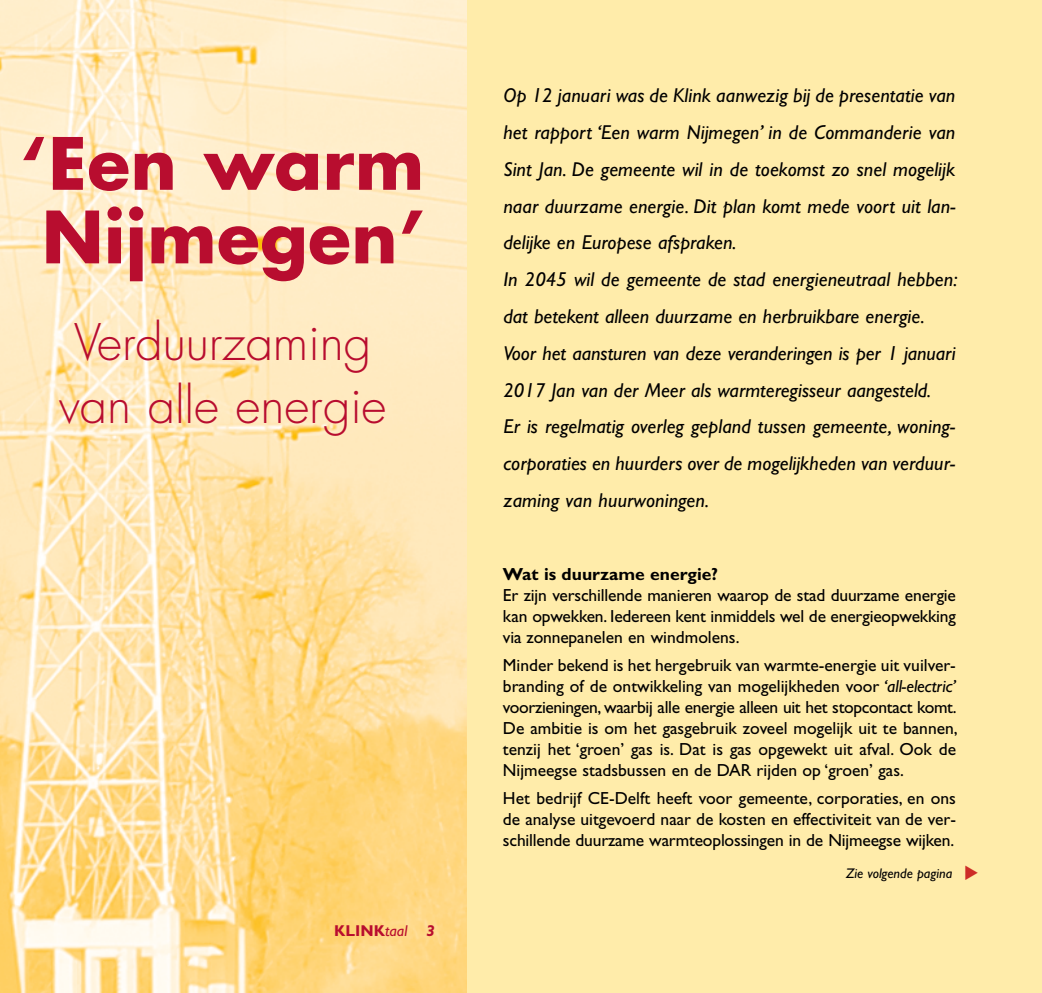
<style>
.page{position:relative;width:1042px;height:993px;background:#fff}
.page>*{position:absolute;margin:0;border:0;box-sizing:border-box;transform-origin:0 0}
.t1{font:700 70px/73.5px "Futura";letter-spacing:.005em;color:#b80d2f}
.t2{font:300 49px/63px "Futura";letter-spacing:-.005em;color:#b80d2f;text-align:center}
.t3{font:italic 20.12px/36.8px "Gill Sans";letter-spacing:.005em;color:#000}
.t4{font:17.5px/21px "Gill Sans";letter-spacing:-.01em;color:#000;text-align:justify}
.t5{font:700 17.5px "Gill Sans";color:#000}
.t6{font:700 15.75px "Gill Sans";color:#b80d2f}
.t7{font:italic 14px "Gill Sans";color:#000}
.s1{font-weight:400;font-style:italic}
.s2{font-style:italic}
</style>
<div class="page">
<div style="left:0;top:0;width:1042px;height:992px;background:#ffecaa"></div>
<img style="left:0;top:0;width:466px;height:992px">
<h1 class="t1" style="left:22px;top:125px;width:404px">‘Een warm<br>Nijmegen’</h1>
<h2 class="t2" style="left:59px;top:311px;width:329px">Verduurzaming van alle energie</h2>
<p class="t6" style="left:334px;top:921px;width:102px">KLINK<span class="s1">taal</span> <span class="s2">3</span></p>
<p class="t3" style="left:503px;top:77px;width:455px">Op 12 januari was de Klink aanwezig bij de presentatie van het rapport ‘Een warm Nijmegen’ in de Commanderie van Sint Jan. De gemeente wil in de toekomst zo snel mogelijk naar duurzame energie. Dit plan komt mede voort uit lan&shy;delijke en Europese afspraken.<br>In 2045 wil de gemeente de stad energieneutraal hebben: dat betekent alleen duurzame en herbruikbare energie.<br>Voor het aansturen van deze veranderingen is per 1 januari 2017 Jan van der Meer als warmteregisseur aangesteld.<br>Er is regelmatig overleg gepland tussen gemeente, woning&shy;corporaties en huurders over de mogelijkheden van verduur&shy;zaming van huurwoningen.</p>
<p class="t5" style="left:503px;top:563px;width:217px">Wat is duurzame energie?</p>
<p class="t4" style="left:503px;top:584px;width:454px">Er zijn verschillende manieren waarop de stad duurzame energie kan opwekken. Iedereen kent inmiddels wel de energieopwekking via zonnepanelen en windmolens.</p>
<p class="t4" style="left:503px;top:654px;width:456px">Minder bekend is het hergebruik van warmte-energie uit vuilver&shy;branding of de ontwikkeling van mogelijkheden voor <span class="s2">‘all-electric’ </span>voorzieningen, waarbij alle energie alleen uit het stopcontact komt.<br>De ambitie is om het gasgebruik zoveel mogelijk uit te bannen, tenzij het ‘groen’ gas is. Dat is gas opgewekt uit afval. Ook de Nijmeegse stadsbussen en de DAR rijden op ‘groen’ gas.</p>
<p class="t4" style="left:503px;top:787px;width:454px">Het bedrijf CE-Delft heeft voor gemeente, corporaties, en ons de analyse uitgevoerd naar de kosten en effectiviteit van de ver&shy;schillende duurzame warmteoplossingen in de Nijmeegse wijken.</p>
<p class="t7" style="left:846px;top:864px;width:107px">Zie volgende pagina</p>
</div>
